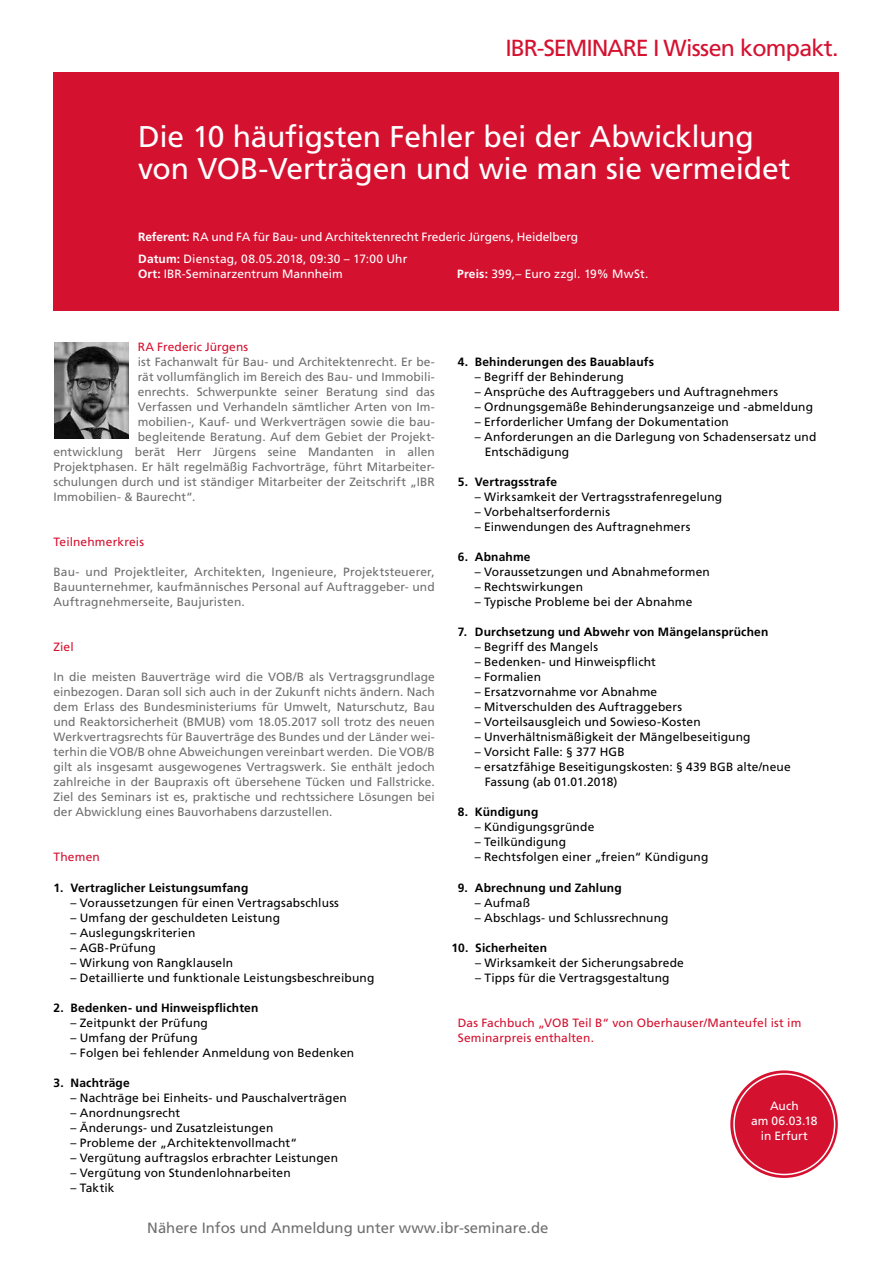
<style>
.page{position:relative;width:893px;height:1263px;background:#fff}
.page>*{position:absolute;margin:0;border:0;box-sizing:border-box;transform-origin:0 0}
.t1{font:30px/31.5px "Frutiger";letter-spacing:-.01em;color:#fff}
.t2{font:23.25px "Frutiger";letter-spacing:-.03em;color:#d51130}
.t3{font:14.85px "Frutiger";color:#706f6f}
.t4{font:12px/15px "Frutiger";letter-spacing:.01em;color:#000}
.t5{font:12px/15px "Frutiger";color:#706f6f;text-align:justify}
.t6{font:700 12px "Frutiger";letter-spacing:.015em;color:#000}
.t7{font:12px/15px "Frutiger";color:#fff}
.t8{font:12px/15px "Frutiger";letter-spacing:.01em;color:#d51130}
.s1{font-weight:700}
</style>
<div class="page">
<div style="left:54px;top:72px;width:784px;height:238px;background:#d51130"></div>
<img style="left:54px;top:342px;width:74px;height:97px">
<div style="left:730px;top:1070px;width:108px;height:108px;background:#d51130;border-radius:50%"></div>
<div style="left:733px;top:1073px;width:102px;height:102px;border:2px solid #fff;border-radius:50%"></div>
<h2 class="t2" style="left:505px;top:34px;width:335px">IBR-SEMINARE I Wissen kompakt.</h2>
<h1 class="t1" style="left:138px;top:121px;width:654px">Die 10 häufigsten Fehler bei der Abwicklung von VOB-Verträgen und wie man sie vermeidet</h1>
<p class="t7" style="left:138px;top:225px;width:442px;line-height:22.5px"><span class="s1">Referent:</span> RA und FA für Bau- und Architektenrecht Frederic Jürgens, Heidelberg<br><span class="s1">Datum:</span> Dienstag, 08.05.2018, 09:30 – 17:00 Uhr</p>
<p class="t7" style="left:138px;top:266px;width:206px"><span class="s1">Ort:</span> IBR-Seminarzentrum Mannheim</p>
<p class="t7" style="left:457px;top:266px;width:193px"><span class="s1">Preis:</span> 399,– Euro zzgl. 19% MwSt.</p>
<p class="t8" style="left:138px;top:340px;width:112px">RA Frederic Jürgens</p>
<p class="t5" style="left:138px;top:355px;width:299px">ist Fachanwalt für Bau- und Architektenrecht. Er be-</p>
<p class="t5" style="left:138px;top:370px;width:299px">rät vollumfänglich im Bereich des Bau- und Immobili-</p>
<p class="t5" style="left:138px;top:385px;width:299px">enrechts. Schwerpunkte seiner Beratung sind das</p>
<p class="t5" style="left:138px;top:400px;width:299px">Verfassen und Verhandeln sämtlicher Arten von Im-</p>
<p class="t5" style="left:138px;top:415px;width:299px">mobilien-, Kauf- und Werkverträgen sowie die bau-</p>
<p class="t5" style="left:138px;top:430px;width:299px">begleitende Beratung. Auf dem Gebiet der Projekt-</p>
<p class="t5" style="left:54px;top:445px;width:383px">entwicklung berät Herr Jürgens seine Mandanten in allen</p>
<p class="t5" style="left:54px;top:460px;width:383px">Projektphasen. Er hält regelmäßig Fachvorträge, führt Mitarbeiter-</p>
<p class="t5" style="left:54px;top:475px;width:383px">schulungen durch und ist ständiger Mitarbeiter der Zeitschrift „IBR</p>
<p class="t5" style="left:54px;top:490px;width:143px">Immobilien- &amp; Baurecht“.</p>
<p class="t8" style="left:54px;top:535px;width:92px">Teilnehmerkreis</p>
<p class="t5" style="left:54px;top:565px;width:383px">Bau- und Projektleiter, Architekten, Ingenieure, Projektsteuerer, Bauunternehmer, kaufmännisches Personal auf Auftraggeber- und Auftragnehmerseite, Baujuristen.</p>
<p class="t8" style="left:54px;top:640px;width:22px">Ziel</p>
<p class="t5" style="left:54px;top:670px;width:383px">In die meisten Bauverträge wird die VOB/B als Vertragsgrundlage einbezogen. Daran soll sich auch in der Zukunft nichts ändern. Nach dem Erlass des Bundesministeriums für Umwelt, Naturschutz, Bau und Reaktorsicherheit (BMUB) vom 18.05.2017 soll trotz des neuen Werkvertragsrechts für Bauverträge des Bundes und der Länder wei&shy;terhin die VOB/B ohne Abweichungen vereinbart werden. Die VOB/B gilt als insgesamt ausgewogenes Vertragswerk. Sie enthält jedoch zahlreiche in der Baupraxis oft übersehene Tücken und Fallstricke.<br>Ziel des Seminars ist es, praktische und rechtssichere Lösungen bei der Abwicklung eines Bauvorhabens darzustellen.</p>
<p class="t8" style="left:54px;top:850px;width:48px">Themen</p>
<p class="t6" style="left:54px;top:880px;width:196px">1. Vertraglicher Leistungsumfang</p>
<p class="t4" style="left:71px;top:895px;width:270px">– Voraussetzungen für einen Vertragsabschluss</p>
<p class="t4" style="left:71px;top:910px;width:211px">– Umfang der geschuldeten Leistung</p>
<p class="t4" style="left:71px;top:925px;width:126px">– Auslegungskriterien</p>
<p class="t4" style="left:71px;top:940px;width:87px">– AGB-Prüfung</p>
<p class="t4" style="left:71px;top:955px;width:164px">– Wirkung von Rangklauseln</p>
<p class="t4" style="left:71px;top:970px;width:305px">– Detaillierte und funktionale Leistungsbeschreibung</p>
<p class="t6" style="left:54px;top:1000px;width:206px">2. Bedenken- und Hinweispflichten</p>
<p class="t4" style="left:71px;top:1015px;width:139px">– Zeitpunkt der Prüfung</p>
<p class="t4" style="left:71px;top:1030px;width:129px">– Umfang der Prüfung</p>
<p class="t4" style="left:71px;top:1045px;width:285px">– Folgen bei fehlender Anmeldung von Bedenken</p>
<p class="t6" style="left:54px;top:1075px;width:78px">3. Nachträge</p>
<p class="t4" style="left:71px;top:1090px;width:278px">– Nachträge bei Einheits- und Pauschalverträgen</p>
<p class="t4" style="left:71px;top:1105px;width:111px">– Anordnungsrecht</p>
<p class="t4" style="left:71px;top:1120px;width:204px">– Änderungs- und Zusatzleistungen</p>
<p class="t4" style="left:71px;top:1135px;width:228px">– Probleme der „Architektenvollmacht“</p>
<p class="t4" style="left:71px;top:1150px;width:269px">– Vergütung auftragslos erbrachter Leistungen</p>
<p class="t4" style="left:71px;top:1165px;width:222px">– Vergütung von Stundenlohnarbeiten</p>
<p class="t4" style="left:71px;top:1180px;width:45px">– Taktik</p>
<p class="t6" style="left:458px;top:355px;width:198px">4. Behinderungen des Bauablaufs</p>
<p class="t4" style="left:475px;top:370px;width:151px">– Begriff der Behinderung</p>
<p class="t4" style="left:475px;top:385px;width:305px">– Ansprüche des Auftraggebers und Auftragnehmers</p>
<p class="t4" style="left:475px;top:400px;width:340px">– Ordnungsgemäße Behinderungsanzeige und -abmeldung</p>
<p class="t4" style="left:475px;top:415px;width:256px">– Erforderlicher Umfang der Dokumentation</p>
<p class="t4" style="left:485px;top:430px;width:333px;text-indent:-10px">– Anforderungen an die Darlegung von Schadensersatz und<br>Entschädigung</p>
<p class="t6" style="left:458px;top:475px;width:101px">5. Vertragsstrafe</p>
<p class="t4" style="left:475px;top:490px;width:249px">– Wirksamkeit der Vertragsstrafenregelung</p>
<p class="t4" style="left:475px;top:505px;width:137px">– Vorbehaltserfordernis</p>
<p class="t4" style="left:475px;top:520px;width:217px">– Einwendungen des Auftragnehmers</p>
<p class="t6" style="left:458px;top:550px;width:74px">6. Abnahme</p>
<p class="t4" style="left:475px;top:565px;width:237px">– Voraussetzungen und Abnahmeformen</p>
<p class="t4" style="left:475px;top:580px;width:110px">– Rechtswirkungen</p>
<p class="t4" style="left:475px;top:595px;width:219px">– Typische Probleme bei der Abnahme</p>
<p class="t6" style="left:458px;top:625px;width:312px">7. Durchsetzung und Abwehr von Mängelansprüchen</p>
<p class="t4" style="left:475px;top:640px;width:125px">– Begriff des Mangels</p>
<p class="t4" style="left:475px;top:655px;width:183px">– Bedenken- und Hinweispflicht</p>
<p class="t4" style="left:475px;top:670px;width:68px">– Formalien</p>
<p class="t4" style="left:475px;top:685px;width:184px">– Ersatzvornahme vor Abnahme</p>
<p class="t4" style="left:475px;top:700px;width:209px">– Mitverschulden des Auftraggebers</p>
<p class="t4" style="left:475px;top:715px;width:227px">– Vorteilsausgleich und Sowieso-Kosten</p>
<p class="t4" style="left:475px;top:730px;width:277px">– Unverhältnismäßigkeit der Mängelbeseitigung</p>
<p class="t4" style="left:475px;top:745px;width:152px">– Vorsicht Falle: § 377 HGB</p>
<p class="t4" style="left:485px;top:760px;width:307px;text-indent:-10px">– ersatzfähige Beseitigungskosten: § 439 BGB alte/neue<br>Fassung (ab 01.01.2018)</p>
<p class="t6" style="left:458px;top:805px;width:82px">8. Kündigung</p>
<p class="t4" style="left:475px;top:820px;width:121px">– Kündigungsgründe</p>
<p class="t4" style="left:475px;top:835px;width:93px">– Teilkündigung</p>
<p class="t4" style="left:475px;top:850px;width:235px">– Rechtsfolgen einer „freien“ Kündigung</p>
<p class="t6" style="left:458px;top:880px;width:165px">9. Abrechnung und Zahlung</p>
<p class="t4" style="left:475px;top:895px;width:57px">– Aufmaß</p>
<p class="t4" style="left:475px;top:910px;width:195px">– Abschlags- und Schlussrechnung</p>
<p class="t6" style="left:452px;top:941px;width:97px">10. Sicherheiten</p>
<p class="t4" style="left:475px;top:955px;width:210px">– Wirksamkeit der Sicherungsabrede</p>
<p class="t4" style="left:475px;top:970px;width:196px">– Tipps für die Vertragsgestaltung</p>
<p class="t8" style="left:458px;top:1015px;width:345px">Das Fachbuch „VOB Teil B“ von Oberhauser/Manteufel ist im<br>Seminarpreis enthalten.</p>
<p class="t7" style="left:751px;top:1098px;width:68px;text-align:center">Auch<br>am 06.03.18 in Erfurt</p>
<p class="t3" style="left:147px;top:1219px;width:403px">Nähere Infos und Anmeldung unter www.ibr-seminare.de</p>
</div>
